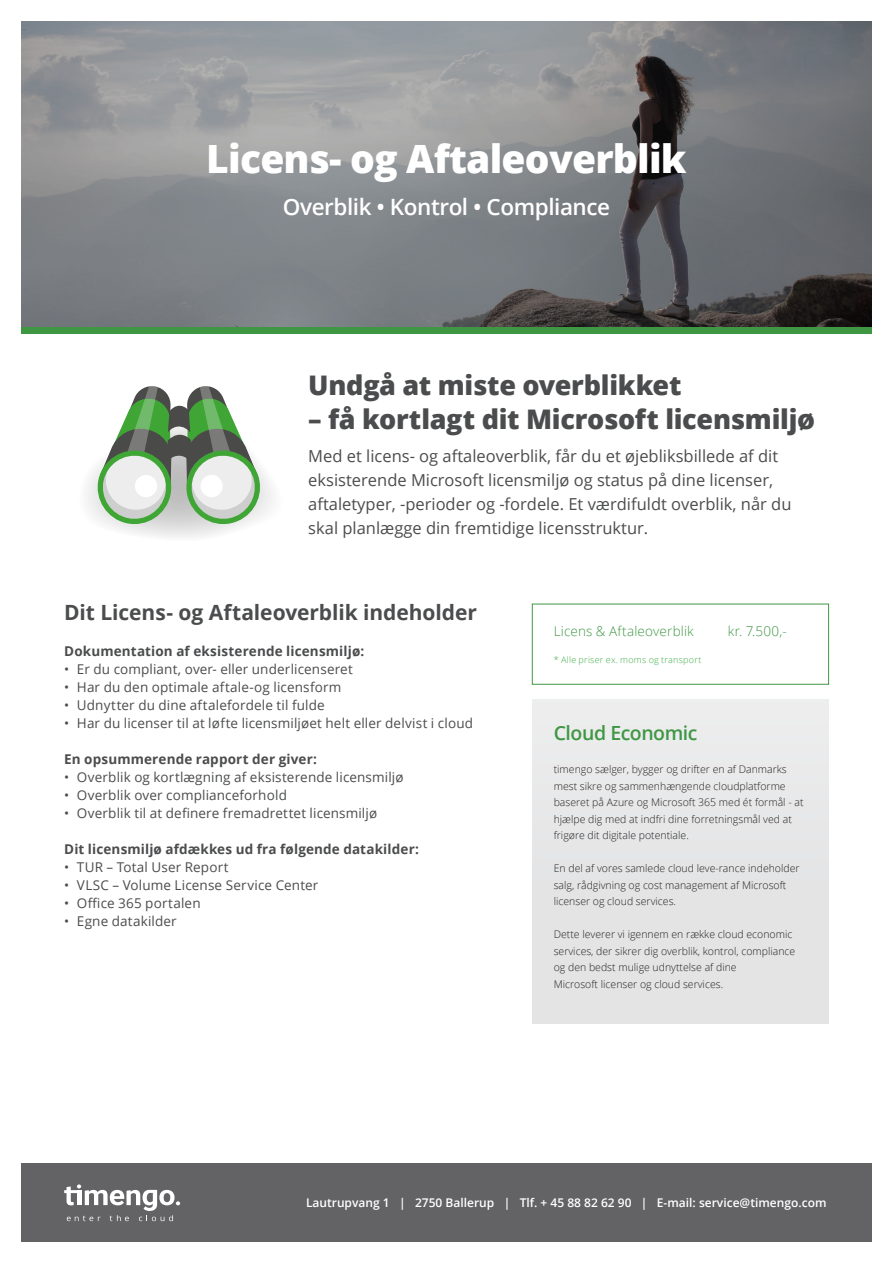
<style>
.page{position:relative;width:893px;height:1263px;background:#fff}
.page>*{position:absolute;margin:0;border:0;box-sizing:border-box;transform-origin:0 0}
.Body_2{font:800 39px "Open Sans";letter-spacing:-.02em;color:#fff}
.t1{font:800 27px "Open Sans";letter-spacing:-.01em;color:#4b4c4d}
.Body_2-2{font:600 22.5px "Open Sans";letter-spacing:-.02em;color:#fff}
.t2{font:700 21px "Open Sans";letter-spacing:-.005em;color:#4b4c4d}
.t3{font:600 19.5px "Open Sans";letter-spacing:-.025em;color:#3f9744}
.t4{font:16.5px/24px "Open Sans";color:#4b4c4d}
.t5{font:13.5px "Open Sans";letter-spacing:.01em;color:#4b4c4d}
.t6{font:700 13.5px "Open Sans";letter-spacing:.01em;color:#4b4c4d}
.t7{font:300 13.5px "Open Sans";letter-spacing:.01em;color:#3f9744}
.t8{font:600 12px "Open Sans";color:#fff}
.t9{font:300 10.5px/16.5px "Open Sans";color:#231f20}
.t10{font:300 9px "Open Sans";letter-spacing:.025em;color:#40ae49}
</style>
<div class="page">
<svg style="left:21px;top:21px;width:851px;height:306px;background:#7e8083"></svg>
<div style="left:21px;top:327px;width:851px;height:7px;background:#3f9744"></div>
<div style="left:532px;top:699px;width:297px;height:325px;background:#e5e5e6"></div>
<div style="left:21px;top:1163px;width:851px;height:79px;background:#636366"></div>
<svg style="left:64px;top:1184px;width:116px;height:37px"></svg>
<svg style="left:87px;top:386px;width:186px;height:151px"></svg>
<p class="Body_2" style="left:206px;top:129px;width:482px">Licens- og Aftaleoverblik</p>
<p class="Body_2-2" style="left:283px;top:192px;width:329px">Overblik • Kontrol • Compliance</p>
<p class="t1" style="left:308px;top:364px;width:375px">Undgå at miste overblikket</p>
<p class="t1" style="left:308px;top:399px;width:508px">– få kortlagt dit Microsoft licensmiljø</p>
<p class="t4" style="left:308px;top:444px;width:485px">Med et licens- og aftaleoverblik, får du et øjebliksbillede af dit eksisterende Microsoft licensmiljø og status på dine licenser, aftaletyper, -perioder og -fordele. Et værdifuldt overblik, når du skal planlægge din fremtidige licensstruktur.</p>
<p class="t2" style="left:64px;top:598px;width:414px">Dit Licens- og Aftaleoverblik indeholder</p>
<p class="t6" style="left:64px;top:642px;width:302px">Dokumentation af eksisterende licensmiljø:</p>
<p class="t5" style="left:64px;top:660px;width:290px">• Er du compliant, over- eller underlicenseret</p>
<p class="t5" style="left:64px;top:678px;width:279px">• Har du den optimale aftale-og licensform</p>
<p class="t5" style="left:64px;top:696px;width:262px">• Udnytter du dine aftalefordele til fulde</p>
<p class="t5" style="left:64px;top:714px;width:410px">• Har du licenser til at løfte licensmiljøet helt eller delvist i cloud</p>
<p class="t6" style="left:64px;top:750px;width:254px">En opsummerende rapport der giver:</p>
<p class="t5" style="left:64px;top:768px;width:341px">• Overblik og kortlægning af eksisterende licensmiljø</p>
<p class="t5" style="left:64px;top:786px;width:224px">• Overblik over complianceforhold</p>
<p class="t5" style="left:64px;top:804px;width:314px">• Overblik til at definere fremadrettet licensmiljø</p>
<p class="t6" style="left:64px;top:840px;width:356px">Dit licensmiljø afdækkes ud fra følgende datakilder:</p>
<p class="t5" style="left:64px;top:858px;width:166px">• TUR – Total User Report</p>
<p class="t5" style="left:64px;top:876px;width:256px">• VLSC – Volume License Service Center</p>
<p class="t5" style="left:64px;top:894px;width:138px">• Office 365 portalen</p>
<p class="t5" style="left:64px;top:912px;width:114px">• Egne datakilder</p>
<p class="t7" style="left:554px;top:622px;width:141px">Licens &amp; Aftaleoverblik</p>
<p class="t7" style="left:728px;top:622px;width:61px">kr. 7.500,-</p>
<p class="t10" style="left:554px;top:653px;width:149px">* Alle priser ex. moms og transport</p>
<p class="t3" style="left:554px;top:720px;width:145px">Cloud Economic</p>
<p class="t9" style="left:554px;top:761px;width:251px">timengo sælger, bygger og drifter en af Danmarks mest sikre og sammenhængende cloudplatforme baseret på Azure og Microsoft 365 med ét formål - at hjælpe dig med at indfri dine forretningsmål ved at frigøre dit digitale potentiale.</p>
<p class="t9" style="left:554px;top:860px;width:247px">En del af vores samlede cloud leve-rance indeholder salg, rådgivning og cost management af Microsoft licenser og cloud services.</p>
<p class="t9" style="left:554px;top:926px;width:243px">Dette leverer vi igennem en række cloud economic services, der sikrer dig overblik, kontrol, compliance og den bedst mulige udnyttelse af dine</p>
<p class="t9" style="left:554px;top:975px;width:171px">Microsoft licenser og cloud services.</p>
<p class="t8" style="left:306px;top:1195px;width:522px">Lautrupvang 1 | 2750 Ballerup | Tlf. + 45 88 82 62 90 | E-mail: service@timengo.com</p>
</div>
